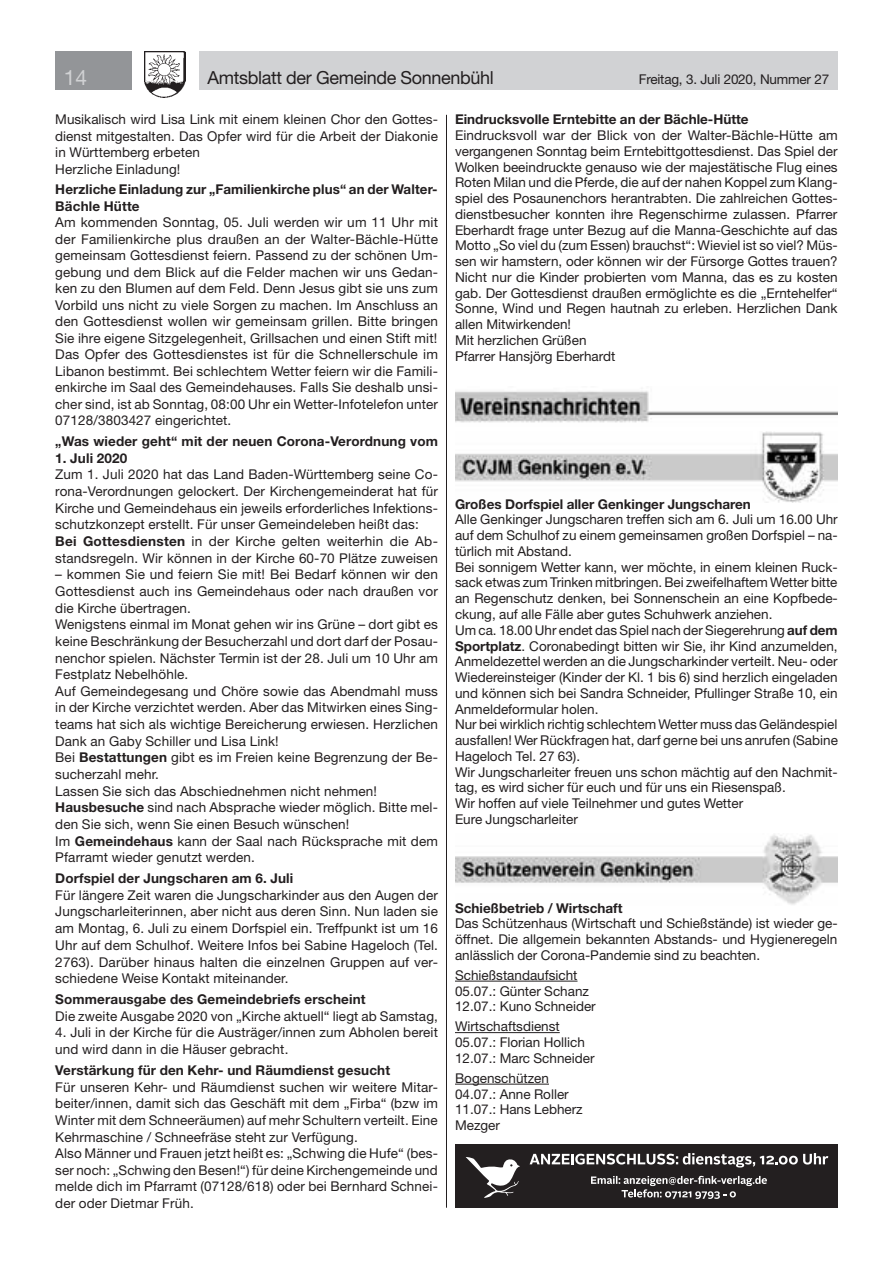
<style>
.page{position:relative;width:893px;height:1263px;background:#fff}
.page>*{position:absolute;margin:0;border:0;box-sizing:border-box;transform-origin:0 0}
.t1{font:21px "Helvetica Neue LT Std";color:#d1d2d4}
.t2{font:18px "Helvetica Neue LT Std";letter-spacing:-.02em;color:#231f20}
.t3{font:13.5px/15.8px "Helvetica Neue LT Std";letter-spacing:.005em;color:#231f20}
.t4{font:700 13.5px/16.5px "Helvetica Neue LT Std";letter-spacing:.01em;color:#231f20}
.t5{font:13.5px "Helvetica Neue LT Std";letter-spacing:-.015em;color:#231f20}
.s1{font-weight:700}
</style>
<div class="page">
<div style="left:199px;top:51px;width:639px;height:38px;background:#d1d2d4"></div>
<div style="left:55px;top:51px;width:77px;height:38px;background:#939598"></div>
<img style="left:145px;top:51px;width:41px;height:47px">
<hr style="left:455px;top:981px;width:122px;height:1px;background:#231f20">
<hr style="left:455px;top:1032px;width:105px;height:1px;background:#231f20">
<hr style="left:455px;top:1084px;width:94px;height:1px;background:#231f20">
<img style="left:455px;top:391px;width:383px;height:32px">
<img style="left:455px;top:432px;width:383px;height:71px">
<img style="left:455px;top:834px;width:383px;height:71px">
<hr style="left:446px;top:115px;width:1px;height:1093px;background:#231f20">
<div style="left:455px;top:1144px;width:383px;height:64px;background:#231f20"></div>
<svg style="left:466px;top:1157px;width:54px;height:41px"></svg>
<svg style="left:530px;top:1153px;width:298px;height:14px"></svg>
<svg style="left:591px;top:1176px;width:176px;height:23px"></svg>
<h1 class="t1" style="left:64px;top:65px;width:25px">14</h1>
<h2 class="t2" style="left:207px;top:67px;width:288px">Amtsblatt der Gemeinde Sonnenbühl</h2>
<p class="t5" style="left:639px;top:71px;width:192px">Freitag, 3. Juli 2020, Nummer 27</p>
<p class="t3" style="left:55px;top:111px;width:384px;line-height:16.4px">Musikalisch wird Lisa Link mit einem kleinen Chor den Gottes&shy;dienst mitgestalten. Das Opfer wird für die Arbeit der Diakonie in Württemberg erbeten<br>Herzliche Einladung!</p>
<p class="t4" style="left:55px;top:181px;width:384px">Herzliche Einladung zur „Familienkirche plus“ an der Walter-<br>Bächle Hütte</p>
<p class="t3" style="left:55px;top:214px;width:384px;line-height:16.5px;text-align:justify">Am kommenden Sonntag, 05. Juli werden wir um 11 Uhr mit der Familienkirche plus draußen an der Walter-Bächle-Hütte gemeinsam Gottesdienst feiern. Passend zu der schönen Um&shy;gebung und dem Blick auf die Felder machen wir uns Gedan&shy;ken zu den Blumen auf dem Feld. Denn Jesus gibt sie uns zum Vorbild uns nicht zu viele Sorgen zu machen. Im Anschluss an den Gottesdienst wollen wir gemeinsam grillen. Bitte bringen Sie ihre eigene Sitzgelegenheit, Grillsachen und einen Stift mit!<br>Das Opfer des Gottesdienstes ist für die Schnellerschule im Libanon bestimmt. Bei schlechtem Wetter feiern wir die Famili&shy;enkirche im Saal des Gemeindehauses. Falls Sie deshalb unsi&shy;cher sind, ist ab Sonntag, 08:00 Uhr ein Wetter-Infotelefon unter 07128/3803427 eingerichtet.</p>
<p class="t4" style="left:55px;top:433px;width:384px">„Was wieder geht“ mit der neuen Corona-Verordnung vom</p>
<p class="t4" style="left:55px;top:449px;width:73px">1. Juli 2020</p>
<p class="t3" style="left:55px;top:466px;width:384px;line-height:16.6px">Zum 1. Juli 2020 hat das Land Baden-Württemberg seine Co&shy;rona-Verordnungen gelockert. Der Kirchengemeinderat hat für Kirche und Gemeindehaus ein jeweils erforderliches Infektions&shy;schutzkonzept erstellt. Für unser Gemeindeleben heißt das:<br><span class="s1">Bei Gottesdiensten</span> in der Kirche gelten weiterhin die Ab&shy;standsregeln. Wir können in der Kirche 60-70 Plätze zuweisen</p>
<p class="t3" style="left:55px;top:566px;width:384px;line-height:16.6px">– kommen Sie und feiern Sie mit! Bei Bedarf können wir den Gottesdienst auch ins Gemeindehaus oder nach draußen vor die Kirche übertragen.<br>Wenigstens einmal im Monat gehen wir ins Grüne – dort gibt es keine Beschränkung der Besucherzahl und dort darf der Posau&shy;nenchor spielen. Nächster Termin ist der 28. Juli um 10 Uhr am Festplatz Nebelhöhle.<br>Auf Gemeindegesang und Chöre sowie das Abendmahl muss in der Kirche verzichtet werden. Aber das Mitwirken eines Sing&shy;teams hat sich als wichtige Bereicherung erwiesen. Herzlichen Dank an Gaby Schiller und Lisa Link!<br>Bei <span class="s1">Bestattungen</span> gibt es im Freien keine Begrenzung der Be&shy;sucherzahl mehr.<br>Lassen Sie sich das Abschiednehmen nicht nehmen!<br><span class="s1">Hausbesuche</span> sind nach Absprache wieder möglich. Bitte mel&shy;den Sie sich, wenn Sie einen Besuch wünschen!<br>Im <span class="s1">Gemeindehaus</span> kann der Saal nach Rücksprache mit dem Pfarramt wieder genutzt werden.</p>
<p class="t4" style="left:55px;top:870px;width:240px">Dorfspiel der Jungscharen am 6. Juli</p>
<p class="t3" style="left:55px;top:886px;width:384px;line-height:16.6px;text-align:justify">Für längere Zeit waren die Jungscharkinder aus den Augen der Jungscharleiterinnen, aber nicht aus deren Sinn. Nun laden sie am Montag, 6. Juli zu einem Dorfspiel ein. Treffpunkt ist um 16<br>Uhr auf dem Schulhof. Weitere Infos bei Sabine Hageloch (Tel.<br>2763). Darüber hinaus halten die einzelnen Gruppen auf ver&shy;schiedene Weise Kontakt miteinander.</p>
<p class="t4" style="left:55px;top:991px;width:312px">Sommerausgabe des Gemeindebriefs erscheint</p>
<p class="t3" style="left:55px;top:1008px;width:384px">Die zweite Ausgabe 2020 von „Kirche aktuell“ liegt ab Samstag,</p>
<p class="t3" style="left:55px;top:1024px;width:384px;line-height:16.6px">4. Juli in der Kirche für die Austräger/innen zum Abholen bereit und wird dann in die Häuser gebracht.</p>
<p class="t4" style="left:55px;top:1061px;width:336px">Verstärkung für den Kehr- und Räumdienst gesucht</p>
<p class="t3" style="left:55px;top:1078px;width:384px;line-height:16.6px">Für unseren Kehr- und Räumdienst suchen wir weitere Mitar&shy;beiter/innen, damit sich das Geschäft mit dem „Firba“ (bzw im Winter mit dem Schneeräumen) auf mehr Schultern verteilt. Eine Kehrmaschine / Schneefräse steht zur Verfügung.<br>Also Männer und Frauen jetzt heißt es: „Schwing die Hufe“ (bes&shy;ser noch: „Schwing den Besen!“) für deine Kirchengemeinde und melde dich im Pfarramt (07128/618) oder bei Bernhard Schnei&shy;der oder Dietmar Früh.</p>
<p class="t4" style="left:455px;top:111px;width:295px">Eindrucksvolle Erntebitte an der Bächle-Hütte</p>
<p class="t3" style="left:455px;top:127px;width:384px">Eindrucksvoll war der Blick von der Walter-Bächle-Hütte am vergangenen Sonntag beim Erntebittgottesdienst. Das Spiel der Wolken beeindruckte genauso wie der majestätische Flug eines Roten Milan und die Pferde, die auf der nahen Koppel zum Klang&shy;spiel des Posaunenchors herantrabten. Die zahlreichen Gottes&shy;dienstbesucher konnten ihre Regenschirme zulassen. Pfarrer Eberhardt frage unter Bezug auf die Manna-Geschichte auf das Motto „So viel du (zum Essen) brauchst“: Wieviel ist so viel? Müs&shy;sen wir hamstern, oder können wir der Fürsorge Gottes trauen?<br>Nicht nur die Kinder probierten vom Manna, das es zu kosten gab. Der Gottesdienst draußen ermöglichte es die „Erntehelfer“ Sonne, Wind und Regen hautnah zu erleben. Herzlichen Dank allen Mitwirkenden!<br>Mit herzlichen Grüßen<br>Pfarrer Hansjörg Eberhardt</p>
<p class="t4" style="left:455px;top:495px;width:297px">Großes Dorfspiel aller Genkinger Jungscharen</p>
<p class="t3" style="left:455px;top:512px;width:384px">Alle Genkinger Jungscharen treffen sich am 6. Juli um 16.00 Uhr auf dem Schulhof zu einem gemeinsamen großen Dorfspiel – na&shy;türlich mit Abstand.<br>Bei sonnigem Wetter kann, wer möchte, in einem kleinen Ruck&shy;sack etwas zum Trinken mitbringen. Bei zweifelhaftem Wetter bitte an Regenschutz denken, bei Sonnenschein an eine Kopfbede&shy;ckung, auf alle Fälle aber gutes Schuhwerk anziehen.<br>Um ca. 18.00 Uhr endet das Spiel nach der Siegerehrung <span class="s1">auf dem Sportplatz</span>. Coronabedingt bitten wir Sie, ihr Kind anzumelden, Anmeldezettel werden an die Jungscharkinder verteilt. Neu- oder Wiedereinsteiger (Kinder der Kl. 1 bis 6) sind herzlich eingeladen und können sich bei Sandra Schneider, Pfullinger Straße 10, ein Anmeldeformular holen.<br>Nur bei wirklich richtig schlechtem Wetter muss das Geländespiel ausfallen! Wer Rückfragen hat, darf gerne bei uns anrufen (Sabine Hageloch Tel. 27 63).<br>Wir Jungscharleiter freuen uns schon mächtig auf den Nachmit&shy;tag, es wird sicher für euch und für uns ein Riesenspaß.<br>Wir hoffen auf viele Teilnehmer und gutes Wetter<br>Eure Jungscharleiter</p>
<p class="t4" style="left:455px;top:899px;width:169px">Schießbetrieb / Wirtschaft</p>
<p class="t3" style="left:455px;top:915px;width:384px;text-align:justify">Das Schützenhaus (Wirtschaft und Schießstände) ist wieder ge&shy;öffnet. Die allgemein bekannten Abstands- und Hygieneregeln anlässlich der Corona-Pandemie sind zu beachten.</p>
<p class="t3" style="left:455px;top:967px;width:142px">Schießstandaufsicht<br>05.07.: Günter Schanz<br>12.07.: Kuno Schneider</p>
<p class="t3" style="left:455px;top:1018px;width:141px">Wirtschaftsdienst<br>05.07.: Florian Hollich<br>12.07.: Marc Schneider</p>
<p class="t3" style="left:455px;top:1070px;width:129px">Bogenschützen<br>04.07.: Anne Roller<br>11.07.: Hans Lebherz<br>Mezger</p>
</div>
